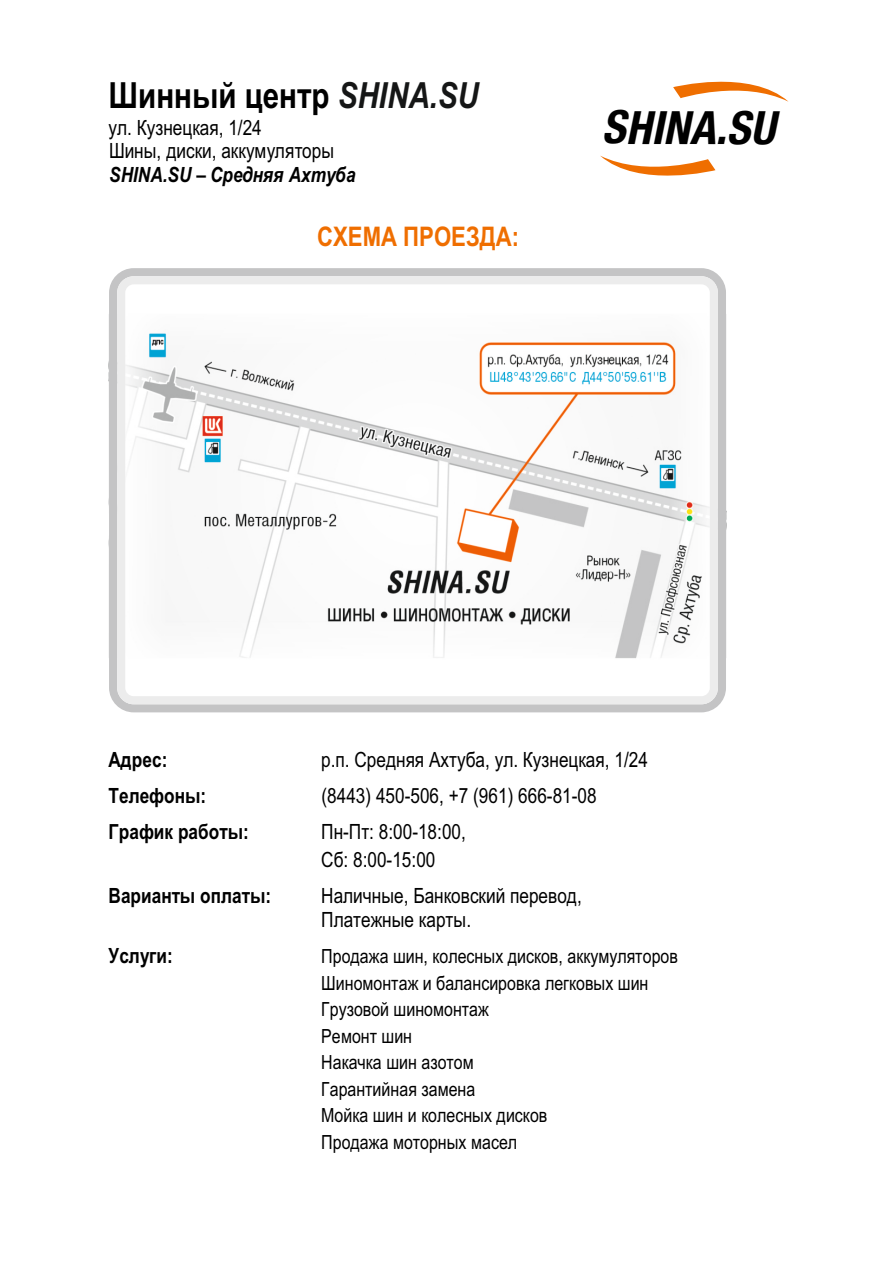
<style>
.page{position:relative;width:893px;height:1263px;background:#fff}
.page>*{position:absolute;margin:0;border:0;box-sizing:border-box;transform-origin:0 0}
.t1{font:italic 700 condensed 46.2px "Helvetica Neue LTCYR";color:#000}
.t2{font:700 36px "Arial Narrow";color:#000}
.t3{font:700 27px "Arial Narrow";color:#ef6e00}
.t4{font:21px/23.9px "Arial Narrow";color:#000}
.t5{font:700 21px "Arial Narrow";color:#000}
.t6{font:italic 700 21px "Arial Narrow";color:#000}
.t7{font:19.5px/26.5px "Arial Narrow";color:#000}
.s1{font-style:italic;color:#151616}
</style>
<div class="page">
<div style="left:109px;top:268px;width:617px;height:444px;background:#c4c4c5"></div>
<svg style="left:117px;top:276px;width:601px;height:428px"></svg>
<svg style="left:673px;top:81px;width:115px;height:21px"></svg>
<svg style="left:600px;top:156px;width:115px;height:20px"></svg>
<h2 class="t2" style="left:109px;top:81px;width:372px">Шинный центр <span class="s1">SHINA.SU</span></h2>
<p class="t4" style="left:109px;top:117px;width:227px">ул. Кузнецкая, 1/24<br>Шины, диски, аккумуляторы</p>
<p class="t6" style="left:109px;top:167px;width:248px">SHINA.SU – Средняя Ахтуба</p>
<p class="t3" style="left:317px;top:226px;width:203px">СХЕМА ПРОЕЗДА:</p>
<h1 class="t1" style="left:602px;top:110px;width:183px">SHINA.SU</h1>
<p class="t5" style="left:109px;top:751px;width:60px">Адрес:</p>
<p class="t4" style="left:321px;top:749px;width:328px">р.п. Средняя Ахтуба, ул. Кузнецкая, 1/24</p>
<p class="t5" style="left:109px;top:787px;width:99px">Телефоны:</p>
<p class="t4" style="left:321px;top:785px;width:277px">(8443) 450-506, +7 (961) 666-81-08</p>
<p class="t5" style="left:109px;top:823px;width:142px">График работы:</p>
<p class="t4" style="left:321px;top:819px;width:146px;line-height:28.5px">Пн-Пт: 8:00-18:00,<br>Сб: 8:00-15:00</p>
<p class="t5" style="left:109px;top:888px;width:164px">Варианты оплаты:</p>
<p class="t4" style="left:321px;top:886px;width:262px">Наличные, Банковский перевод,<br>Платежные карты.</p>
<p class="t5" style="left:109px;top:947px;width:66px">Услуги:</p>
<p class="t7" style="left:321px;top:944px;width:358px">Продажа шин, колесных дисков, аккумуляторов<br>Шиномонтаж и балансировка легковых шин<br>Грузовой шиномонтаж<br>Ремонт шин<br>Накачка шин азотом<br>Гарантийная замена<br>Мойка шин и колесных дисков<br>Продажа моторных масел</p>
</div>
